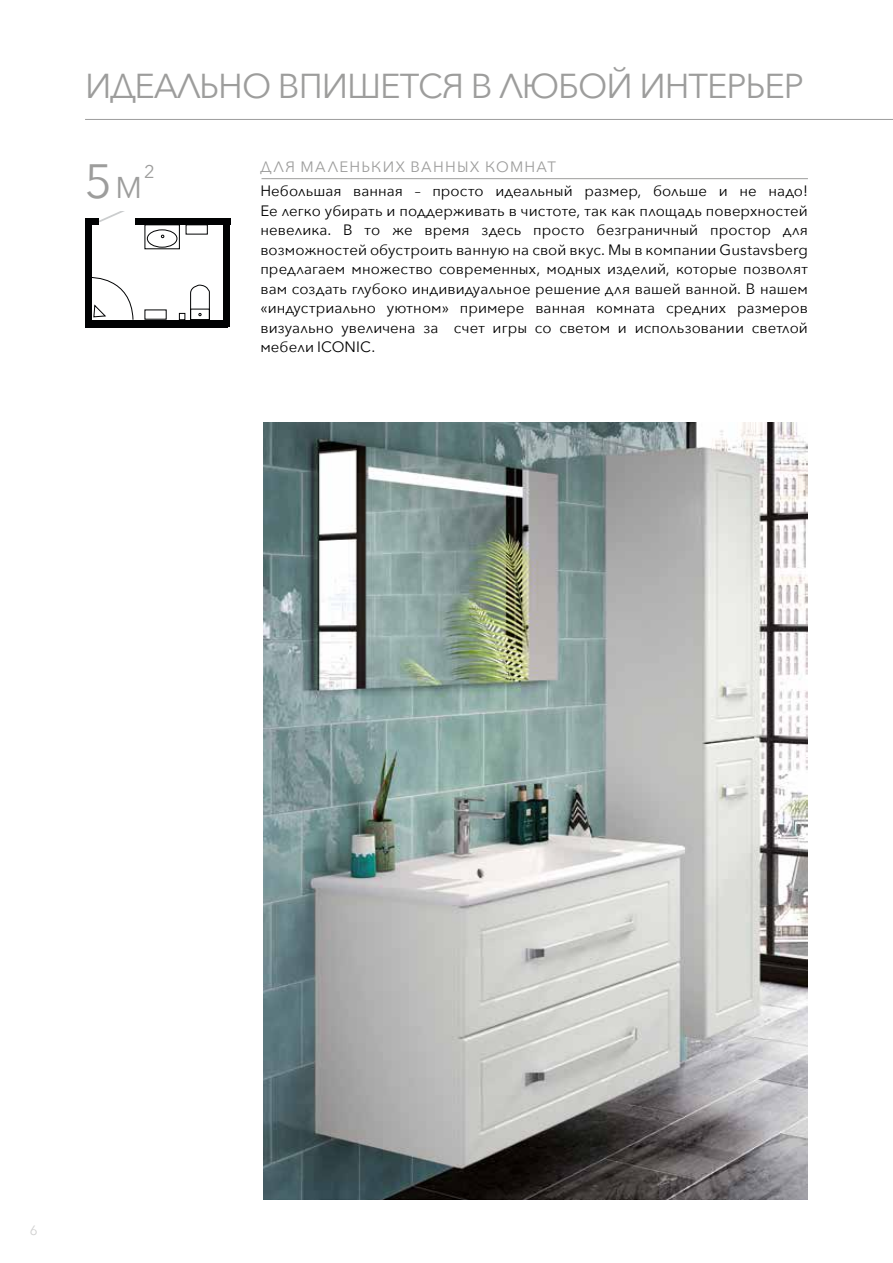
<style>
.page{position:relative;width:893px;height:1263px;background:#fff}
.page>*{position:absolute;margin:0;border:0;box-sizing:border-box;transform-origin:0 0}
.t1{font:48px "Avenir Next";color:#9d9d9c}
.t2{font:34.5px "Avenir Next";letter-spacing:-.03em;color:#9d9d9c}
.t3{font:18.3px "Avenir Next";color:#9d9d9c}
.t4{font:15px/19.5px "Avenir Next";letter-spacing:.005em;color:#000;text-align:justify}
.t5{font:15px "Avenir Next";letter-spacing:.075em;color:#9d9d9c}
.t6{font:13.5px "Avenir Next";color:#d0d0d0}
.s1{font-size:30px}
</style>
<div class="page">
<hr style="left:85px;top:119px;width:808px;height:1px;background:#9d9d9c">
<hr style="left:261px;top:178px;width:547px;height:1px;background:#9d9d9c">
<div style="left:223px;top:222px;width:7px;height:105px;background:#010203"></div>
<div style="left:85px;top:221px;width:6px;height:106px;background:#010203"></div>
<div style="left:85px;top:320px;width:143px;height:7px;background:#010203"></div>
<svg style="left:91px;top:276px;width:43px;height:44px"></svg>
<div style="left:85px;top:218px;width:145px;height:6px;background:#010203"></div>
<div style="left:99px;top:215px;width:35px;height:12px;background:#fff"></div>
<svg style="left:99px;top:212px;width:23px;height:10px"></svg>
<div style="left:145px;top:224px;width:35px;height:25px;border:1px solid #010203"></div>
<div style="left:147px;top:230px;width:30px;height:17px;border:1px solid #010203;border-radius:50%"></div>
<div style="left:186px;top:224px;width:22px;height:10px;border:1px solid #010203"></div>
<div style="left:179px;top:313px;width:6px;height:7px;border:1px solid #010203"></div>
<svg style="left:190px;top:285px;width:20px;height:35px"></svg>
<img style="left:264px;top:423px;width:544px;height:776px">
<h2 class="t2" style="left:85px;top:57px;width:720px">ИДЕАЛЬНО ВПИШЕТСЯ В ЛЮБОЙ ИНТЕРЬЕР</h2>
<h1 class="t1" style="left:84px;top:141px;width:59px">5<span class="s1">M</span></h1>
<p class="t3" style="left:144px;top:157px;width:12px">2</p>
<p class="t5" style="left:260px;top:154px;width:297px">ДЛЯ МАЛЕНЬКИХ ВАННЫХ КОМНАТ</p>
<p class="t4" style="left:260px;top:180px;width:549px">Небольшая ванная – просто идеальный размер, больше и не надо!<br>Ее легко убирать и поддерживать в чистоте, так как площадь поверхностей невелика. В то же время здесь просто безграничный простор для возможностей обустроить ванную на свой вкус. Мы в компании Gustavsberg предлагаем множество современных, модных изделий, которые позволят вам создать глубоко индивидуальное решение для вашей ванной. В нашем «индустриально уютном» примере ванная комната средних размеров визуально увеличена за счет игры со светом и использовании светлой мебели ICONIC.</p>
<p class="t6" style="left:30px;top:1219px;width:9px">6</p>
</div>
